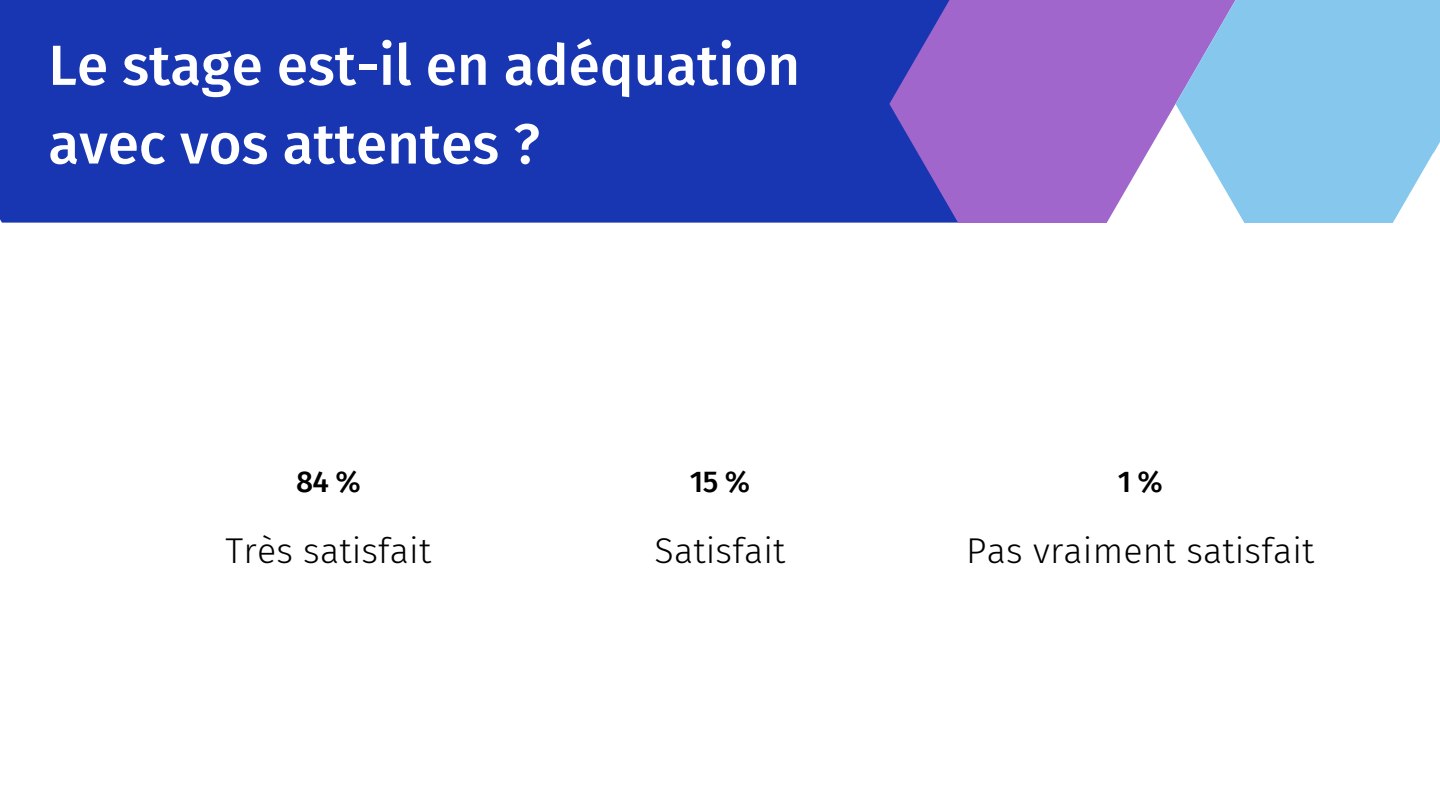
<style>
.page{position:relative;width:1440px;height:810px;background:#fff}
.page>*{position:absolute;margin:0;border:0;box-sizing:border-box;transform-origin:0 0}
.t1{font:500 56.6px/78.7px "Fira Sans";color:#fff}
.t2{font:300 35.7px "Fira Sans";letter-spacing:.005em;color:#000}
.t3{font:500 30px "Fira Sans";color:#000}
</style>
<div class="page">
<div style="left:0;top:0;width:1108px;height:223px;background:#1836b2"></div>
<svg style="left:889px;top:0;width:287px;height:223px;fill:#a066cb"></svg>
<svg style="left:1176px;top:0;width:264px;height:223px;background:#93c7ed"></svg>
<h1 class="t1" style="left:48px;top:27px;width:753px">Le stage est-il en adéquation avec vos attentes ?</h1>
<h2 class="t3" style="left:296px;top:464px;width:66px">84 %</h2>
<p class="t3" style="left:690px;top:464px;width:62px">15 %</p>
<h2 class="t3" style="left:1118px;top:464px;width:47px">1%</h2>
<p class="t2" style="left:226px;top:529px;width:207px">Très satisfait</p>
<p class="t2" style="left:655px;top:529px;width:132px">Satisfait</p>
<p class="t2" style="left:966px;top:529px;width:350px">Pas vraiment satisfait</p>
</div>
